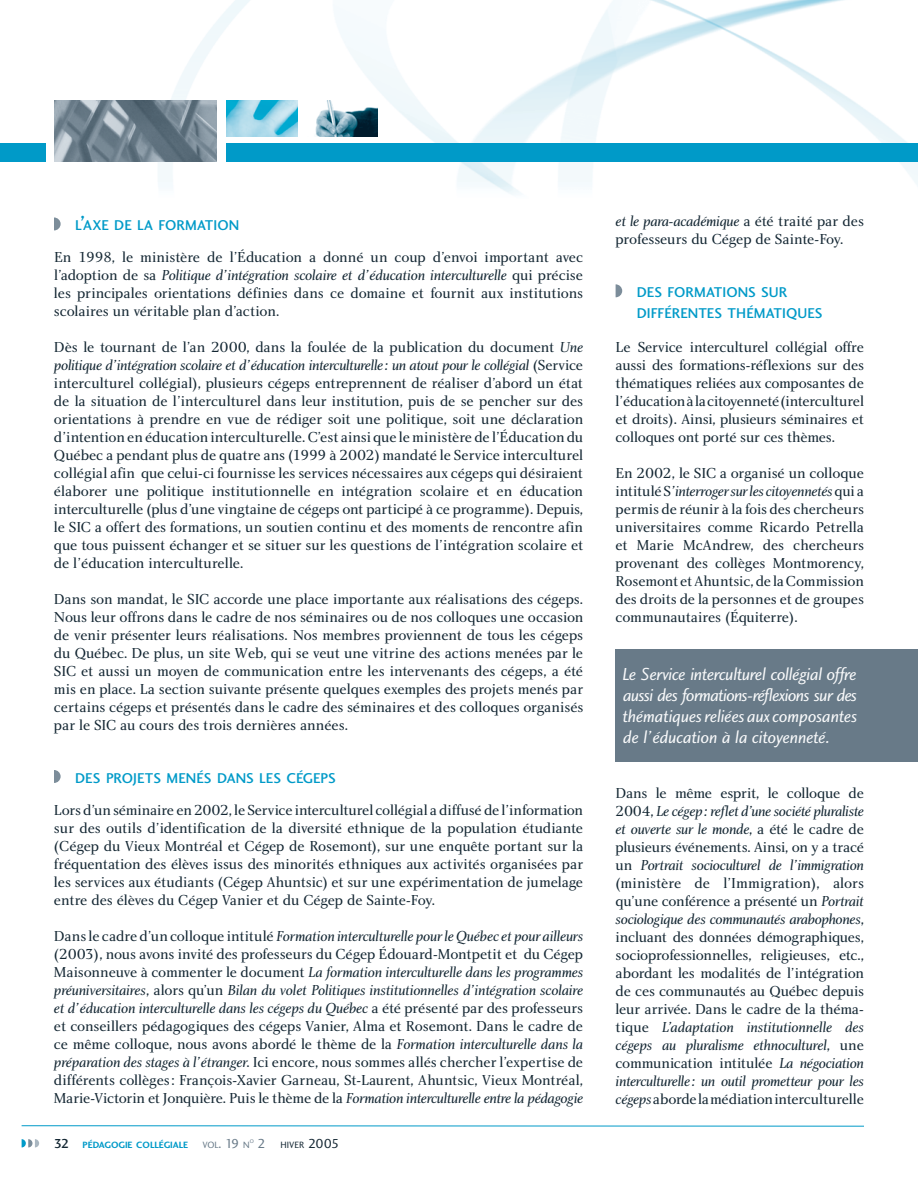
<style>
.page{position:relative;width:918px;height:1188px;background:#fff}
.page>*{position:absolute;margin:0;border:0;box-sizing:border-box;transform-origin:0 0}
.t1{font:18px/21px "Charlotte Sans Book Italic Plain";letter-spacing:-.01em;color:#f9fafb;text-align:justify}
.t2{font:15px/18px "Charlotte Book Plain";letter-spacing:-.015em;color:#142733;text-align:justify}
.t3{font:15px/18px "Charlotte Book Italic Plain";letter-spacing:-.02em;color:#142733}
.t4{font:14.7px/21px "Charlotte Sans Medium Plain";color:#009ac8}
.t5{font:9.45px "Charlotte Sans Bold Plain";color:#009ac8}
.t6{font:9.45px "Charlotte Sans Book Plain";color:#142733}
.t7{font:9.45px "Charlotte Sans Book Plain";color:#687a88}
.t8{font:5.55px "Charlotte Sans Book Plain";color:#687a88}
.s1{font-size:21px}
.s2{font-family:"Charlotte Book Plain"}
.s3{font-family:"Charlotte Book Italic Plain"}
.s4{font-family:"Charlotte Sans Medium Plain";font-size:13.5px;color:#142733}
.s5{font-size:13.5px}
.s6{font-size:13.5px;color:#687a88}
</style>
<div class="page">
<svg style="left:54px;top:217px;width:7px;height:14px"></svg>
<svg style="left:54px;top:770px;width:7px;height:13px"></svg>
<svg style="left:616px;top:284px;width:6px;height:13px"></svg>
<div style="left:616px;top:649px;width:302px;height:113px;background:#687a88"></div>
<img style="left:0;top:0;width:918px;height:195px">
<hr style="left:22px;top:1125px;width:842px;height:2px;background:#009ac8">
<img style="left:55px;top:101px;width:162px;height:61px">
<img style="left:307px;top:101px;width:71px;height:36px">
<img style="left:227px;top:101px;width:70px;height:36px">
<div style="left:227px;top:144px;width:691px;height:18px;background:#009ac8"></div>
<div style="left:0;top:144px;width:46px;height:18px;background:#009ac8"></div>
<svg style="left:22px;top:1139px;width:17px;height:9px"></svg>
<p class="t4" style="left:75px;top:216px;width:166px">L<span class="s1">’</span>AXE DE LA FORMATION</p>
<p class="t2" style="left:54px;top:249px;width:531px">En 1998, le ministère de l’Éducation a donné un coup d’envoi important avec</p>
<p class="t3" style="left:54px;top:267px;width:531px"><span class="s2">l’adoption de sa</span> Politique d’intégration scolaire et d’éducation interculturelle <span class="s2">qui précise</span></p>
<p class="t2" style="left:54px;top:285px;width:531px">les principales orientations définies dans ce domaine et fournit aux institutions scolaires un véritable plan d’action.</p>
<p class="t2" style="left:54px;top:339px;width:531px">Dès le tournant de l’an 2000, dans la foulée de la publication du document <span class="s3">Une</span></p>
<p class="t3" style="left:54px;top:357px;width:531px">politique d’intégration scolaire et d’éducation interculturelle : un atout pour le collégial <span class="s2">(Service</span></p>
<p class="t2" style="left:54px;top:375px;width:531px">interculturel collégial), plusieurs cégeps entreprennent de réaliser d’abord un état de la situation de l’interculturel dans leur institution, puis de se pencher sur des orientations à prendre en vue de rédiger soit une politique, soit une déclaration d’intention en éducation interculturelle. C’est ainsi que le ministère de l’Éducation du Québec a pendant plus de quatre ans (1999 à 2002) mandaté le Service interculturel collégial afin que celui-ci fournisse les services nécessaires aux cégeps qui désiraient élaborer une politique institutionnelle en intégration scolaire et en éducation interculturelle (plus d’une vingtaine de cégeps ont participé à ce programme). Depuis, le SIC a offert des formations, un soutien continu et des moments de ren contre afin que tous puissent échanger et se situer sur les questions de l’intégration scolaire et de l’éducation interculturelle.</p>
<p class="t2" style="left:54px;top:591px;width:531px">Dans son mandat, le SIC accorde une place importante aux réalisations des cégeps.<br>Nous leur offrons dans le cadre de nos séminaires ou de nos colloques une occasion de venir présenter leurs réalisations. Nos membres proviennent de tous les cégeps du Québec. De plus, un site Web, qui se veut une vitrine des actions menées par le SIC et aussi un moyen de communication entre les intervenants des cégeps, a été mis en place. La section suivante présente quelques exemples des projets menés par certains cégeps et présentés dans le cadre des séminaires et des colloques organisés par le SIC au cours des trois dernières années.</p>
<p class="t4" style="left:75px;top:768px;width:262px">DES PROJETS MENÉS DANS LES CÉGEPS</p>
<p class="t2" style="left:54px;top:802px;width:531px">Lors d’un séminaire en 2002, le Service interculturel collégial a diffusé de l’information sur des outils d’identification de la diversité ethnique de la population étudiante (Cégep du Vieux Montréal et Cégep de Rosemont), sur une enquête portant sur la fréquentation des élèves issus des minorités ethniques aux activités organisées par les services aux étudiants (Cégep Ahuntsic) et sur une expérimentation de jumelage entre des élèves du Cégep Vanier et du Cégep de Sainte-Foy.</p>
<p class="t3" style="left:54px;top:928px;width:531px"><span class="s2">Dans le cadre d’un colloque intitulé</span> Formation interculturelle pour le Québec et pour ailleurs</p>
<p class="t2" style="left:54px;top:946px;width:531px">(2003), nous avons invité des professeurs du Cégep Édouard-Montpetit et du Cégep</p>
<p class="t3" style="left:54px;top:964px;width:531px;text-align:justify"><span class="s2">Maisonneuve à commenter le document</span> La formation interculturelle dans les programmes préuniversitaires<span class="s2">, alors qu’un</span> Bilan du volet Politiques institutionnelles d’intégration scolaire et d’éducation interculturelle dans les cégeps du Québec <span class="s2">a été présenté par des professeurs</span></p>
<p class="t2" style="left:54px;top:1018px;width:531px">et conseillers pédagogiques des cégeps Vanier, Alma et Rosemont. Dans le cadre de ce même colloque, nous avons abordé le thème de la <span class="s3">Formation interculturelle dans la préparation des stages à l’étranger</span>. Ici encore, nous sommes allés chercher l’expertise de différents collèges : François-Xavier Garneau, St-Laurent, Ahuntsic, Vieux Montréal, Marie-Victorin et Jonquière. Puis le thème de la <span class="s3">Formation interculturelle entre la pédagogie</span></p>
<p class="t5" style="left:54px;top:1141px;width:136px"><span class="s4">32</span> PÉDAGOGIE COLLÉGIALE</p>
<p class="t7" style="left:202px;top:1141px;width:49px">VOL<span class="s5">. 19</span> N</p>
<p class="t8" style="left:250px;top:1139px;width:6px">O</p>
<p class="t6" style="left:258px;top:1141px;width:83px"><span class="s6">2</span> HIVER <span class="s5">2005</span></p>
<p class="t3" style="left:616px;top:213px;width:250px">et le para-académique <span class="s2">a été traité par des</span></p>
<p class="t2" style="left:616px;top:231px;width:229px">professeurs du Cégep de Sainte-Foy.</p>
<p class="t4" style="left:637px;top:283px;width:187px">DES FORMATIONS SUR<br>DIFFÉRENTES THÉMATIQUES</p>
<p class="t2" style="left:616px;top:339px;width:250px">Le Service interculturel collégial offre aussi des formations-réflexions sur des thématiques reliées aux composantes de l’éducation à la citoyenneté (interculturel et droits). Ainsi, plusieurs séminaires et colloques ont porté sur ces thèmes.</p>
<p class="t2" style="left:616px;top:465px;width:250px">En 2002, le SIC a organisé un colloque</p>
<p class="t3" style="left:616px;top:483px;width:250px"><span class="s2">intitulé S</span>’interroger sur les citoyennetés <span class="s2">qui a</span></p>
<p class="t2" style="left:616px;top:501px;width:250px">permis de réunir à la fois des chercheurs universitaires comme Ricardo Petrella et Marie McAndrew, des chercheurs provenant des collèges Montmorency, Rosemont et Ahuntsic, de la Commission des droits de la personnes et de groupes communautaires (Équiterre).</p>
<p class="t1" style="left:623px;top:665px;width:236px">Le Service interculturel collégial offre aussi des formations-réflexions sur des thématiques reliées aux composantes de l’éducation à la citoyenneté.</p>
<p class="t2" style="left:616px;top:786px;width:250px">Dans le même esprit, le colloque de</p>
<p class="t3" style="left:616px;top:804px;width:250px"><span class="s2">2004,</span> Le cégep : reflet d’une société pluraliste et ouverte sur le monde<span class="s2">, a été le cadre de</span></p>
<p class="t2" style="left:616px;top:840px;width:250px">plusieurs événements. Ainsi, on y a tracé</p>
<p class="t3" style="left:616px;top:858px;width:250px"><span class="s2">un</span> Portrait socioculturel de l’immigration</p>
<p class="t2" style="left:616px;top:876px;width:250px">(ministère de l’Immigration), alors qu’une conférence a présenté un <span class="s3">Portrait</span></p>
<p class="t3" style="left:616px;top:912px;width:250px">sociologique des communautés arabophones<span class="s2">,</span></p>
<p class="t2" style="left:616px;top:930px;width:250px">incluant des données démographiques, socioprofessionnelles, religieuses, etc., abordant les modalités de l’intégration de ces communautés au Québec depuis leur arrivée. Dans le cadre de la théma-</p>
<p class="t3" style="left:616px;top:1020px;width:250px"><span class="s2">tique</span> L’adaptation institutionnelle des cégeps au pluralisme ethnoculturel<span class="s2">, une</span></p>
<p class="t2" style="left:616px;top:1056px;width:250px">communication intitulée <span class="s3">La négociation</span></p>
<p class="t3" style="left:616px;top:1074px;width:250px">interculturelle : un outil prometteur pour les</p>
<p class="t2" style="left:616px;top:1092px;width:250px"><span class="s3">cégeps</span> aborde la médiation interculturelle</p>
</div>
